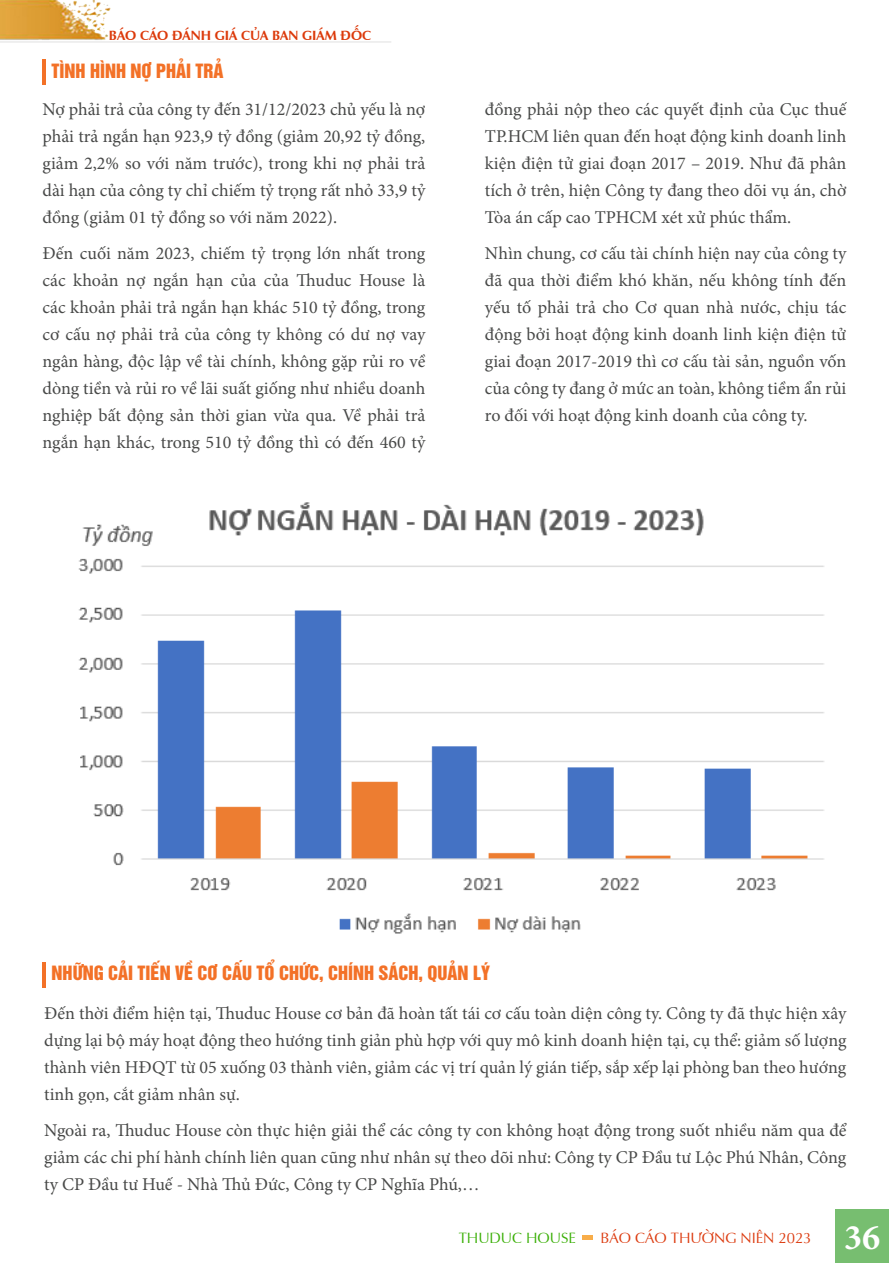
<style>
.page{position:relative;width:889px;height:1263px;background:#fff}
.page>*{position:absolute;margin:0;border:0;box-sizing:border-box;transform-origin:0 0}
.t1{font:700 36px "Minion Pro";color:#fff}
.t2{font:18px/27px "Minion Pro";color:#484948;text-align:justify}
.t3{font:18px "UTM Helvet Ins";color:#f37127}
.t4{font:15px "UVN Nhan";color:#dc3b0f}
.t5{font:15px "UVN Nhan";color:#3aaf06}
.t6{font:700 13.5px "UVN Nhan";color:#dc390a}
</style>
<div class="page">
<img style="left:0;top:0;width:111px;height:40px">
<hr style="left:0;top:41px;width:391px;height:2px;background:#231f20">
<div style="left:835px;top:1209px;width:54px;height:54px;background:#77be70"></div>
<div style="left:582px;top:1235px;width:11px;height:5px;background:#f8ad49"></div>
<hr style="left:43px;top:60px;width:3px;height:25px;background:#f37127">
<hr style="left:43px;top:962px;width:3px;height:25px;background:#f37127">
<img style="left:78px;top:502px;width:747px;height:432px">
<p class="t6" style="left:109px;top:25px;width:264px">BÁO CÁO ĐÁNH GIÁ CỦA BAN GIÁM ĐỐC</p>
<p class="t3" style="left:52px;top:56px;width:173px">TÌNH HÌNH NỢ PHẢI TRẢ</p>
<p class="t2" style="left:43px;top:96px;width:384px">Nợ phải trả của công ty đến 31/12/2023 chủ yếu là nợ phải trả ngắn hạn 923,9 tỷ đồng (giảm 20,92 tỷ đồng, giảm 2,2% so với năm trước), trong khi nợ phải trả dài hạn của công ty chỉ chiếm tỷ trọng rất nhỏ 33,9 tỷ đồng (giảm 01 tỷ đồng so với năm 2022).</p>
<p class="t2" style="left:43px;top:240px;width:384px">Đến cuối năm 2023, chiếm tỷ trọng lớn nhất trong các khoản nợ ngắn hạn của của Thuduc House là các khoản phải trả ngắn hạn khác 510 tỷ đồng, trong cơ cấu nợ phải trả của công ty không có dư nợ vay ngân hàng, độc lập về tài chính, không gặp rủi ro về dòng tiền và rủi ro về lãi suất giống như nhiều doanh nghiệp bất động sản thời gian vừa qua. Về phải trả ngắn hạn khác, trong 510 tỷ đồng thì có đến 460 tỷ</p>
<p class="t2" style="left:485px;top:96px;width:363px">đồng phải nộp theo các quyết định của Cục thuế TP.HCM liên quan đến hoạt động kinh doanh linh kiện điện tử giai đoạn 2017 – 2019. Như đã phân tích ở trên, hiện Công ty đang theo dõi vụ án, chờ Tòa án cấp cao TPHCM xét xử phúc thẩm.</p>
<p class="t2" style="left:485px;top:240px;width:363px">Nhìn chung, cơ cấu tài chính hiện nay của công ty đã qua thời điểm khó khăn, nếu không tính đến yếu tố phải trả cho Cơ quan nhà nước, chịu tác động bởi hoạt động kinh doanh linh kiện điện tử giai đoạn 2017-2019 thì cơ cấu tài sản, nguồn vốn của công ty đang ở mức an toàn, không tiềm ẩn rủi ro đối với hoạt động kinh doanh của công ty.</p>
<p class="t3" style="left:52px;top:958px;width:440px">NHỮNG CẢI TIẾN VỀ CƠ CẤU TỔ CHỨC, CHÍNH SÁCH, QUẢN LÝ</p>
<p class="t2" style="left:44px;top:1000px;width:804px">Đến thời điểm hiện tại, Thuduc House cơ bản đã hoàn tất tái cơ cấu toàn diện công ty. Công ty đã thực hiện xây dựng lại bộ máy hoạt động theo hướng tinh giản phù hợp với quy mô kinh doanh hiện tại, cụ thể: giảm số lượng thành viên HĐQT từ 05 xuống 03 thành viên, giảm các vị trí quản lý gián tiếp, sắp xếp lại phòng ban theo hướng tinh gọn, cắt giảm nhân sự.</p>
<p class="t2" style="left:44px;top:1117px;width:804px">Ngoài ra, Thuduc House còn thực hiện giải thể các công ty con không hoạt động trong suốt nhiều năm qua để giảm các chi phí hành chính liên quan cũng như nhân sự theo dõi như: Công ty CP Đầu tư Lộc Phú Nhân, Công ty CP Đầu tư Huế - Nhà Thủ Đức, Công ty CP Nghĩa Phú,…</p>
<p class="t5" style="left:458px;top:1226px;width:119px">THUDUC HOUSE</p>
<p class="t4" style="left:600px;top:1226px;width:212px">BÁO CÁO THƯỜNG NIÊN 2023</p>
<p class="t1" style="left:844px;top:1212px;width:37px">36</p>
</div>
